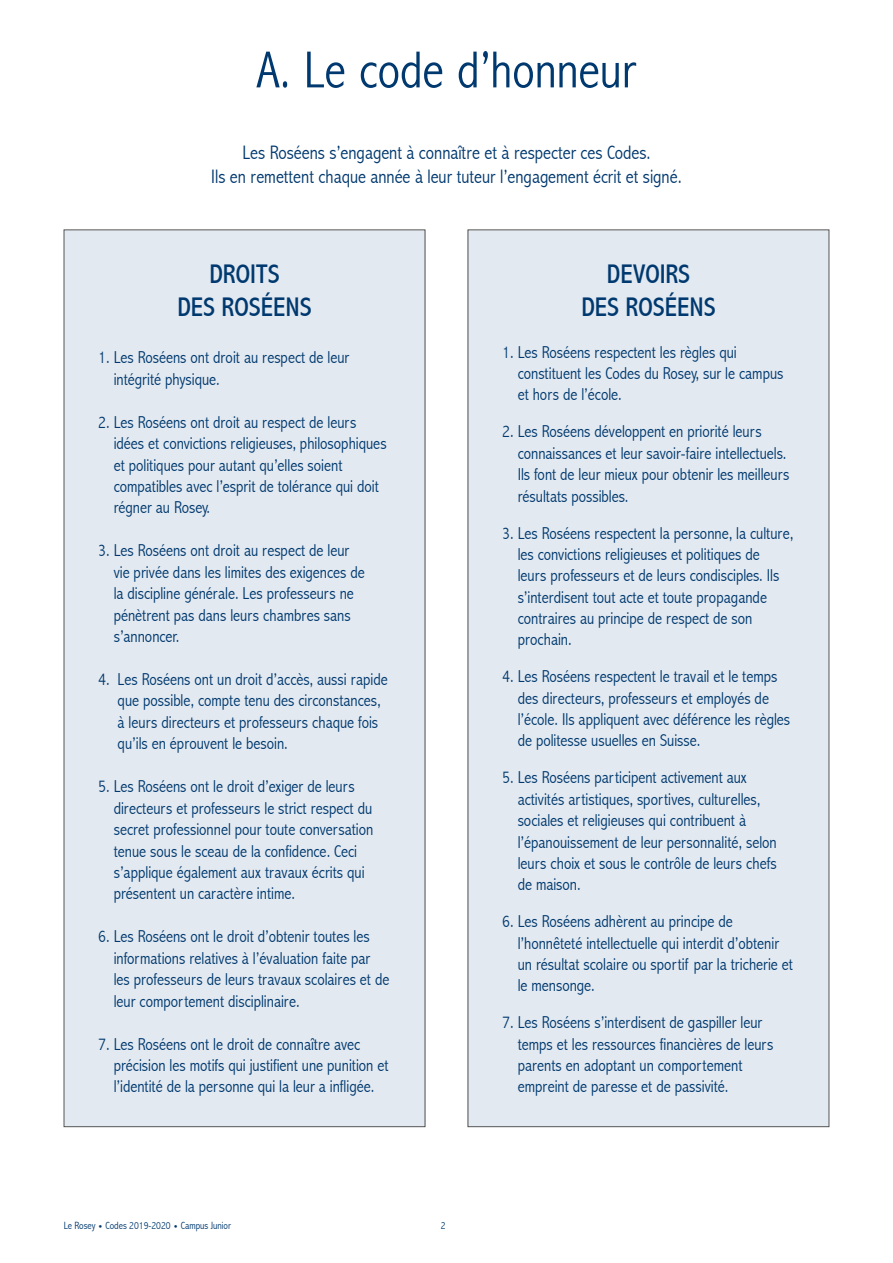
<style>
.page{position:relative;width:893px;height:1263px;background:#fff}
.page>*{position:absolute;margin:0;border:0;box-sizing:border-box;transform-origin:0 0}
.t1{font:300 condensed 52.5px "Abadi";color:#00396f}
.t2{font:condensed 27px/33.2px "Abadi";color:#00396f;text-align:center}
.t3{font:300 condensed 19.5px/24px "Abadi";color:#00396f;text-align:center}
.t4{font:300 condensed 17.25px/21.3px "Abadi";color:#00396f}
.t5{font:300 condensed 10.5px "Abadi";color:#00396f}
</style>
<div class="page">
<div style="left:64px;top:230px;width:361px;height:897px;background:#e3e9f0"></div>
<div style="left:468px;top:230px;width:361px;height:897px;background:#e3e9f0"></div>
<h1 class="t1" style="left:257px;top:39px;width:381px">A. Le code d’honneur</h1>
<p class="t3" style="left:211px;top:141px;width:472px">Les Roséens s’engagent à connaître et à respecter ces Codes.<br>Ils en remettent chaque année à leur tuteur l’engagement écrit et signé.</p>
<h2 class="t2" style="left:177px;top:258px;width:136px">DROITS<br>DES ROSÉENS</h2>
<p class="t4" style="left:114px;top:347px;width:237px;text-indent:-15px">1. Les Roséens ont droit au respect de leur intégrité physique.</p>
<p class="t4" style="left:114px;top:411px;width:274px;text-indent:-15px">2. Les Roséens ont droit au respect de leurs idées et convictions religieuses, philosophiques et politiques pour autant qu’elles soient compatibles avec l’esprit de tolérance qui doit régner au Rosey.</p>
<p class="t4" style="left:114px;top:540px;width:253px;text-indent:-15px">3. Les Roséens ont droit au respect de leur vie privée dans les limites des exigences de la discipline générale. Les professeurs ne pénètrent pas dans leurs chambres sans s’annoncer.</p>
<p class="t4" style="left:118px;top:668px;width:272px;text-indent:-19px">4. Les Roséens ont un droit d’accès, aussi rapide que possible, compte tenu des circonstances, à leurs directeurs et professeurs chaque fois qu’ils en éprouvent le besoin.</p>
<p class="t4" style="left:114px;top:776px;width:261px;text-indent:-15px">5. Les Roséens ont le droit d’exiger de leurs directeurs et professeurs le strict respect du secret professionnel pour toute conversation tenue sous le sceau de la confidence. Ceci s’applique également aux travaux écrits qui présentent un caractère intime.</p>
<p class="t4" style="left:114px;top:926px;width:277px;text-indent:-15px">6. Les Roséens ont le droit d’obtenir toutes les informations relatives à l’évaluation faite par les professeurs de leurs travaux scolaires et de leur comportement disciplinaire.</p>
<p class="t4" style="left:114px;top:1033px;width:276px;text-indent:-15px">7. Les Roséens ont le droit de connaître avec précision les motifs qui justifient une punition et l’identité de la personne qui la leur a infligée.</p>
<p class="t5" style="left:64px;top:1219px;width:169px">Le Rosey • Codes 2019-2020 • Campus Junior</p>
<p class="t5" style="left:441px;top:1219px;width:6px">2</p>
<h2 class="t2" style="left:581px;top:258px;width:136px">DEVOIRS<br>DES ROSÉENS</h2>
<p class="t4" style="left:518px;top:341px;width:267px;text-indent:-15px">1. Les Roséens respectent les règles qui constituent les Codes du Rosey, sur le campus et hors de l’école.</p>
<p class="t4" style="left:518px;top:421px;width:273px;text-indent:-15px">2. Les Roséens développent en priorité leurs connaissances et leur savoir-faire intellectuels.<br>Ils font de leur mieux pour obtenir les meilleurs résultats possibles.</p>
<p class="t4" style="left:518px;top:522px;width:277px;text-indent:-15px">3. Les Roséens respectent la personne, la culture, les convictions religieuses et politiques de<br>leurs professeurs et de leurs condisciples. Ils s’interdisent tout acte et toute propagande contraires au principe de respect de son prochain.</p>
<p class="t4" style="left:518px;top:666px;width:274px;text-indent:-15px">4. Les Roséens respectent le travail et le temps des directeurs, professeurs et employés de l’école. Ils appliquent avec déférence les règles de politesse usuelles en Suisse.</p>
<p class="t4" style="left:518px;top:767px;width:261px;text-indent:-15px">5. Les Roséens participent activement aux activités artistiques, sportives, culturelles, sociales et religieuses qui contribuent à l’épanouissement de leur personnalité, selon leurs choix et sous le contrôle de leurs chefs de maison.</p>
<p class="t4" style="left:518px;top:911px;width:277px;text-indent:-15px">6. Les Roséens adhèrent au principe de l’honnêteté intellectuelle qui interdit d’obtenir un résultat scolaire ou sportif par la tricherie et le mensonge.</p>
<p class="t4" style="left:518px;top:1012px;width:257px;text-indent:-15px">7. Les Roséens s’interdisent de gaspiller leur temps et les ressources financières de leurs parents en adoptant un comportement empreint de paresse et de passivité.</p>
</div>
